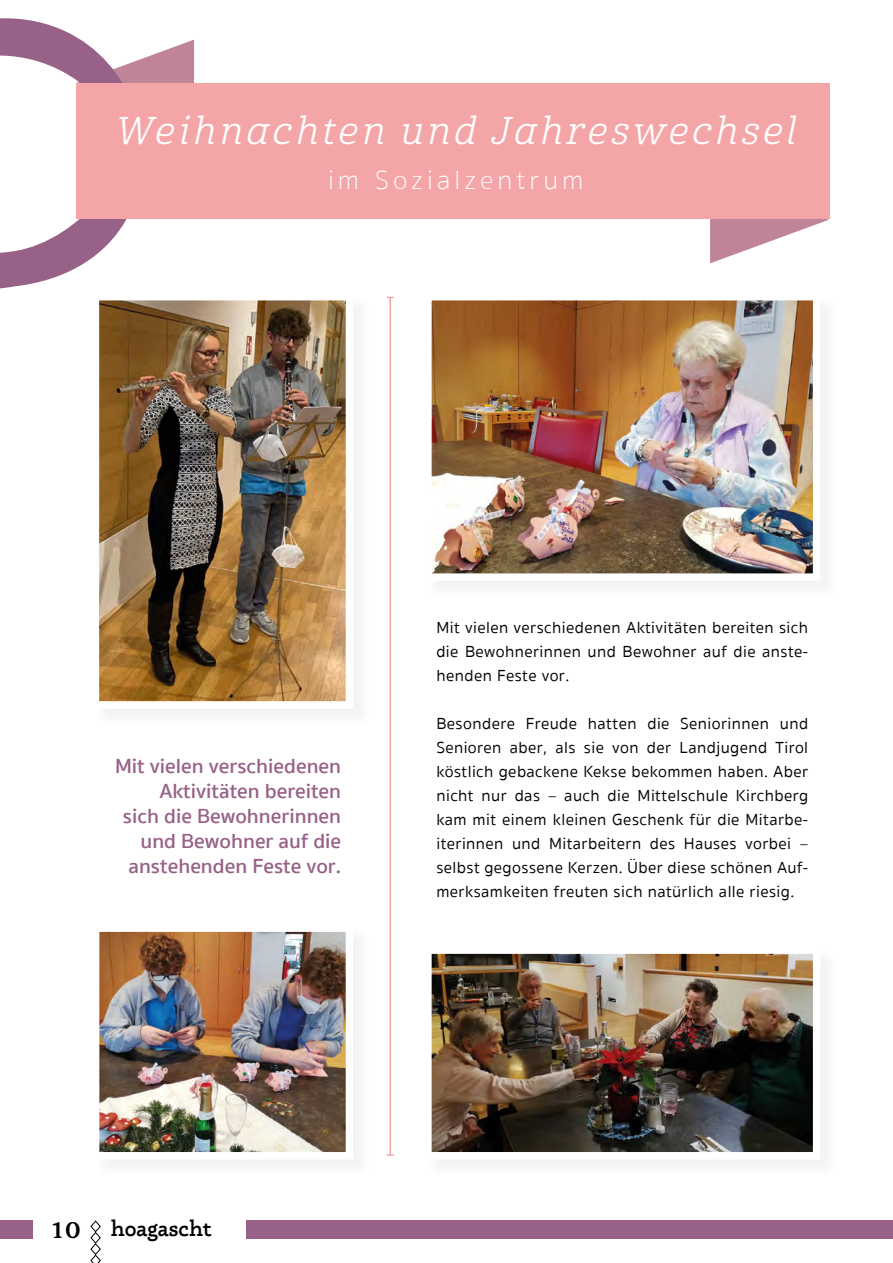
<style>
.page{position:relative;width:893px;height:1263px;background:#fff}
.page>*{position:absolute;margin:0;border:0;box-sizing:border-box;transform-origin:0 0}
.t1{font:37.5px "Cabrito Nor Reg It";letter-spacing:.1em;color:#fff}
.t2{font:100 27px "Sukhumvit Set";letter-spacing:.15em;color:#fff}
.t3{font:600 24px "Kopius";color:#000}
.t4{font:600 22.5px "Phoreus Cherokee";color:#000;scale:.93 1}
.t5{font:600 21px/25.2px "Sukhumvit Set";color:#986187;text-align:right}
.t6{font:16.5px/24px "Sukhumvit Set Text";letter-spacing:.025em;color:#000;text-align:justify}
</style>
<div class="page">
<svg style="left:90px;top:1220px;width:11px;height:43px"></svg>
<svg style="left:710px;top:219px;width:118px;height:44px"></svg>
<div style="left:247px;top:1220px;width:646px;height:18px;background:#986187"></div>
<div style="left:0;top:1220px;width:33px;height:18px;background:#986187"></div>
<svg style="left:0;top:18px;width:194px;height:271px"></svg>
<div style="left:76px;top:83px;width:753px;height:136px;background:#f4a5a7"></div>
<hr style="left:389px;top:297px;width:2px;height:858px;background:#f4a5a7">
<svg style="left:387px;top:1154px;width:7px;height:2px"></svg>
<div style="left:94px;top:295px;width:278px;height:432px;background:#f7f7f7"></div>
<img style="left:101px;top:302px;width:243px;height:398px">
<div style="left:92px;top:293px;width:261px;height:416px;border:8px solid #fff"></div>
<div style="left:426px;top:949px;width:413px;height:229px;background:#f8f8f8"></div>
<img style="left:433px;top:955px;width:378px;height:195px">
<div style="left:424px;top:946px;width:396px;height:213px;border:8px solid #fff"></div>
<div style="left:426px;top:295px;width:413px;height:305px;background:#f8f8f8"></div>
<img style="left:433px;top:302px;width:378px;height:270px">
<div style="left:424px;top:293px;width:396px;height:288px;border:8px solid #fff"></div>
<div style="left:94px;top:927px;width:278px;height:251px;background:#f8f8f8"></div>
<img style="left:101px;top:933px;width:243px;height:217px">
<div style="left:92px;top:924px;width:261px;height:235px;border:8px solid #fff"></div>
<h1 class="t1" style="left:116px;top:109px;width:682px">Weihnachten und Jahreswechsel</h1>
<h2 class="t2" style="left:328px;top:162px;width:257px">im Sozialzentrum</h2>
<p class="t5" style="left:115px;top:753px;width:228px">Mit vielen verschiedenen<br>Aktivitäten bereiten<br>sich die Bewohnerinnen und Bewohner auf die anstehenden Feste vor.</p>
<p class="t6" style="left:436px;top:616px;width:373px">Mit vielen verschiedenen Aktivitäten bereiten sich die Bewohnerinnen und Bewohner auf die anste&shy;henden Feste vor.</p>
<p class="t6" style="left:436px;top:712px;width:373px">Besondere Freude hatten die Seniorinnen und Senioren aber, als sie von der Landjugend Tirol köstlich gebackene Kekse bekommen haben. Aber nicht nur das – auch die Mittelschule Kirchberg kam mit einem kleinen Geschenk für die Mitarbe&shy;iterinnen und Mitarbeitern des Hauses vorbei – selbst gegossene Kerzen. Über diese schönen Auf&shy;merksamkeiten freuten sich natürlich alle riesig.</p>
<h3 class="t3" style="left:53px;top:1215px;width:29px">10</h3>
<h3 class="t4" style="left:111px;top:1215px;width:110px">hoagascht</h3>
</div>
